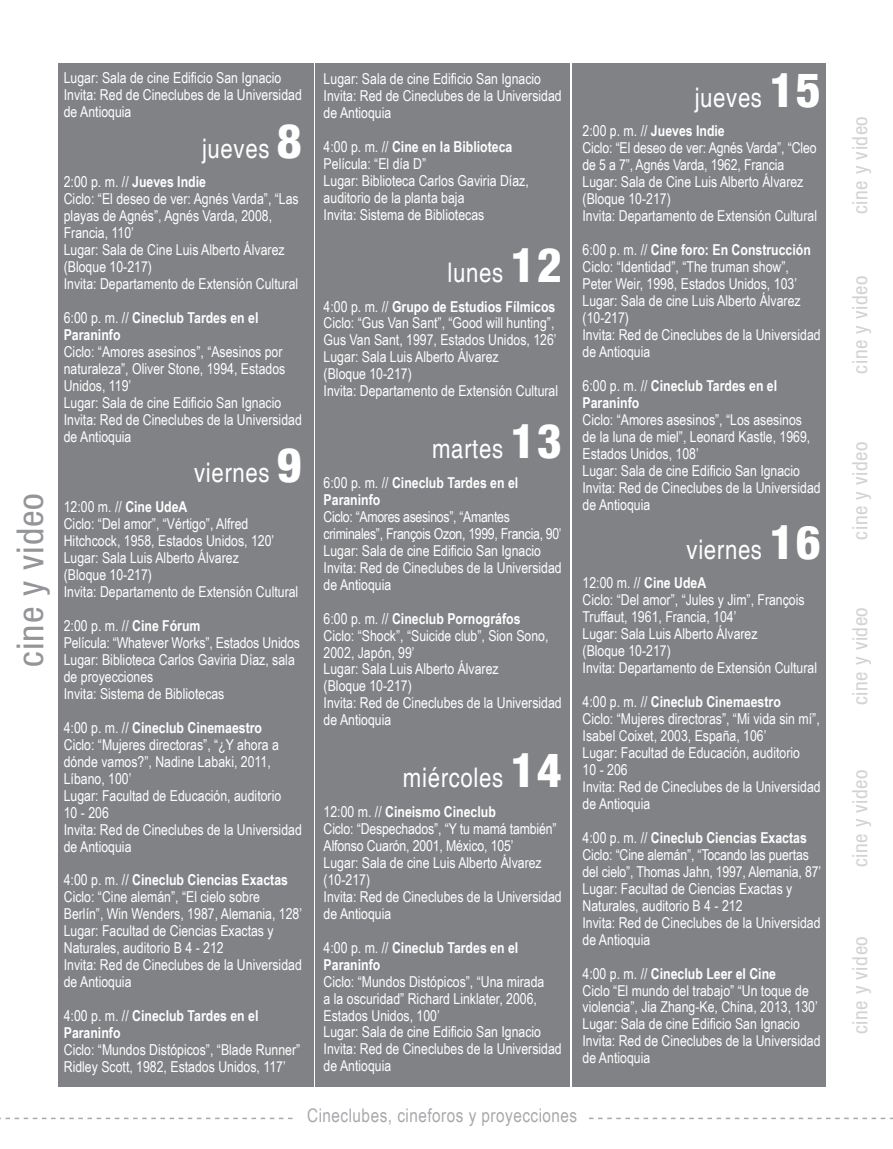
<style>
.page{position:relative;width:893px;height:1149px;background:#fff}
.page>*{position:absolute;margin:0;border:0;box-sizing:border-box;transform-origin:0 0}
.t1{font:condensed 37.2px "Helvetica 57";letter-spacing:.025em;color:#939598}
.t2{font:condensed 27px "Helvetica";letter-spacing:.025em;color:#fff}
.t3{font:condensed 21px "Helvetica 57";letter-spacing:.025em;color:#d1d2d4}
.t4{font:18.75px "Arial Narrow";letter-spacing:.025em;color:#a8a9ad}
.t5{font:15px/17px "Arial Narrow";color:#fff}
.t6{font:700 15px/17px "Arial Narrow";color:#fff}
.s1{font-family:"Helvetica 87";font-weight:800;font-size:48px}
.s2{font-weight:700}
.s3{font-weight:400}
</style>
<div class="page">
<div style="left:58px;top:64px;width:255px;height:1022px;background:#808285"></div>
<div style="left:316px;top:64px;width:254px;height:1022px;background:#808285"></div>
<div style="left:572px;top:64px;width:254px;height:1022px;background:#808285"></div>
<svg style="left:0;top:1117px;width:293px;height:1px"></svg>
<svg style="left:589px;top:1117px;width:304px;height:1px"></svg>
<h1 class="t1" style="left:9px;top:666px;width:175px;rotate:-90deg">cine y video</h1>
<p class="t5" style="left:64px;top:69px;width:240px">Lugar: Sala de cine Edificio San Ignacio<br>Invita: Red de Cineclubes de la Universidad de Antioquia</p>
<h2 class="t2" style="left:202px;top:132px;width:101px">jueves <span class="s1">8</span></h2>
<p class="t5" style="left:64px;top:173px;width:236px">2:00 p. m. // <span class="s2">Jueves Indie<br></span>Ciclo: “El deseo de ver: Agnés Varda”, “Las playas de Agnés”, Agnés Varda, 2008,<br>Francia, 110’<br>Lugar: Sala de Cine Luis Alberto Álvarez (Bloque 10-217)<br>Invita: Departamento de Extensión Cultural</p>
<p class="t6" style="left:64px;top:308px;width:196px"><span class="s3">6:00 p. m. //</span> Cineclub Tardes en el<br>Paraninfo</p>
<p class="t5" style="left:64px;top:343px;width:240px">Ciclo: “Amores asesinos”, “Asesinos por naturaleza”, Oliver Stone, 1994, Estados<br>Unidos, 119’<br>Lugar: Sala de cine Edificio San Ignacio<br>Invita: Red de Cineclubes de la Universidad de Antioquia</p>
<h2 class="t2" style="left:194px;top:457px;width:109px">viernes <span class="s1">9</span></h2>
<p class="t5" style="left:64px;top:497px;width:236px">12:00 m. // <span class="s2">Cine UdeA<br></span>Ciclo: “Del amor”, “Vértigo”, Alfred<br>Hitchcock, 1958, Estados Unidos, 120’<br>Lugar: Sala Luis Alberto Álvarez<br>(Bloque 10-217)<br>Invita: Departamento de Extensión Cultural</p>
<p class="t5" style="left:64px;top:616px;width:238px">2:00 p. m. // <span class="s2">Cine Fórum<br></span>Película: “Whatever Works”, Estados Unidos<br>Lugar: Biblioteca Carlos Gaviria Díaz, sala de proyecciones<br>Invita: Sistema de Bibliotecas</p>
<p class="t5" style="left:64px;top:718px;width:240px">4:00 p. m. // <span class="s2">Cineclub Cinemaestro<br></span>Ciclo: “Mujeres directoras”, “¿Y ahora a dónde vamos?”, Nadine Labaki, 2011,<br>Líbano, 100’<br>Lugar: Facultad de Educación, auditorio<br>10 - 206<br>Invita: Red de Cineclubes de la Universidad de Antioquia</p>
<p class="t5" style="left:64px;top:870px;width:240px">4:00 p. m. // <span class="s2">Cineclub Ciencias Exactas </span>Ciclo: “Cine alemán”, “El cielo sobre Berlín”, Win Wenders, 1987, Alemania, 128’ Lugar: Facultad de Ciencias Exactas y Naturales, auditorio B 4 - 212<br>Invita: Red de Cineclubes de la Universidad de Antioquia</p>
<p class="t6" style="left:64px;top:1006px;width:196px"><span class="s3">4:00 p. m. //</span> Cineclub Tardes en el<br>Paraninfo</p>
<p class="t5" style="left:64px;top:1040px;width:238px">Ciclo: “Mundos Distópicos”, “Blade Runner”<br>Ridley Scott, 1982, Estados Unidos, 117’</p>
<p class="t5" style="left:324px;top:70px;width:240px">Lugar: Sala de cine Edificio San Ignacio<br>Invita: Red de Cineclubes de la Universidad de Antioquia</p>
<p class="t5" style="left:324px;top:138px;width:207px">4:00 p. m. // <span class="s2">Cine en la Biblioteca<br></span>Película: “El día D”<br>Lugar: Biblioteca Carlos Gaviria Díaz, auditorio de la planta baja<br>Invita: Sistema de Bibliotecas</p>
<h2 class="t2" style="left:447px;top:256px;width:116px">lunes <span class="s1">12</span></h2>
<p class="t5" style="left:324px;top:297px;width:236px">4:00 p. m. // <span class="s2">Grupo de Estudios Fílmicos </span>Ciclo: “Gus Van Sant”, “Good will hunting”, Gus Van Sant, 1997, Estados Unidos, 126’ Lugar: Sala Luis Alberto Álvarez<br>(Bloque 10-217)<br>Invita: Departamento de Extensión Cultural</p>
<h2 class="t2" style="left:432px;top:432px;width:131px">martes <span class="s1">13</span></h2>
<p class="t6" style="left:324px;top:473px;width:196px"><span class="s3">6:00 p. m. //</span> Cineclub Tardes en el<br>Paraninfo</p>
<p class="t5" style="left:324px;top:507px;width:240px">Ciclo: “Amores asesinos”, “Amantes criminales”, François Ozon, 1999, Francia, 90’ Lugar: Sala de cine Edificio San Ignacio Invita: Red de Cineclubes de la Universidad de Antioquia</p>
<p class="t5" style="left:324px;top:609px;width:240px">6:00 p. m. // <span class="s2">Cineclub Pornográfos<br></span>Ciclo: “Shock”, “Suicide club”, Sion Sono,<br>2002, Japón, 99’<br>Lugar: Sala Luis Alberto Álvarez<br>(Bloque 10-217)<br>Invita: Red de Cineclubes de la Universidad de Antioquia</p>
<h2 class="t2" style="left:403px;top:761px;width:160px">miércoles <span class="s1">14</span></h2>
<p class="t5" style="left:324px;top:802px;width:240px">12:00 m. // <span class="s2">Cineismo Cineclub<br></span>Ciclo: “Despechados”, “Y tu mamá también”<br>Alfonso Cuarón, 2001, México, 105’<br>Lugar: Sala de cine Luis Alberto Álvarez (10-217)<br>Invita: Red de Cineclubes de la Universidad de Antioquia</p>
<p class="t6" style="left:324px;top:937px;width:196px"><span class="s3">4:00 p. m. //</span> Cineclub Tardes en el<br>Paraninfo</p>
<p class="t5" style="left:324px;top:971px;width:240px">Ciclo: “Mundos Distópicos”, “Una mirada<br>a la oscuridad” Richard Linklater, 2006, Estados Unidos, 100’<br>Lugar: Sala de cine Edificio San Ignacio Invita: Red de Cineclubes de la Universidad de Antioquia</p>
<h2 class="t2" style="left:695px;top:81px;width:128px">jueves <span class="s1">15</span></h2>
<p class="t5" style="left:583px;top:122px;width:236px">2:00 p. m. // <span class="s2">Jueves Indie<br></span>Ciclo: “El deseo de ver: Agnés Varda”, “Cleo de 5 a 7”, Agnés Varda, 1962, Francia Lugar: Sala de Cine Luis Alberto Álvarez (Bloque 10-217)<br>Invita: Departamento de Extensión Cultural</p>
<p class="t5" style="left:583px;top:241px;width:240px">6:00 p. m. // <span class="s2">Cine foro: En Construcción<br></span>Ciclo: “Identidad”, “The truman show”,<br>Peter Weir, 1998, Estados Unidos, 103’<br>Lugar: Sala de cine Luis Alberto Álvarez (10-217)<br>Invita: Red de Cineclubes de la Universidad de Antioquia</p>
<p class="t6" style="left:583px;top:376px;width:196px"><span class="s3">6:00 p. m. //</span> Cineclub Tardes en el<br>Paraninfo</p>
<p class="t5" style="left:583px;top:410px;width:240px">Ciclo: “Amores asesinos”, “Los asesinos<br>de la luna de miel”, Leonard Kastle, 1969, Estados Unidos, 108’<br>Lugar: Sala de cine Edificio San Ignacio Invita: Red de Cineclubes de la Universidad de Antioquia</p>
<h2 class="t2" style="left:687px;top:533px;width:136px">viernes <span class="s1">16</span></h2>
<p class="t5" style="left:583px;top:574px;width:236px">12:00 m. // <span class="s2">Cine UdeA<br></span>Ciclo: “Del amor”, “Jules y Jim”, François<br>Truffaut, 1961, Francia, 104’<br>Lugar: Sala Luis Alberto Álvarez<br>(Bloque 10-217)<br>Invita: Departamento de Extensión Cultural</p>
<p class="t5" style="left:583px;top:692px;width:240px">4:00 p. m. // <span class="s2">Cineclub Cinemaestro<br></span>Ciclo: “Mujeres directoras”, “Mi vida sin mí”,<br>Isabel Coixet, 2003, España, 106’<br>Lugar: Facultad de Educación, auditorio<br>10 - 206<br>Invita: Red de Cineclubes de la Universidad de Antioquia</p>
<p class="t5" style="left:583px;top:828px;width:240px">4:00 p. m. // <span class="s2">Cineclub Ciencias Exactas </span>Ciclo: “Cine alemán”, “Tocando las puertas del cielo”, Thomas Jahn, 1997, Alemania, 87’ Lugar: Facultad de Ciencias Exactas y Naturales, auditorio B 4 - 212<br>Invita: Red de Cineclubes de la Universidad de Antioquia</p>
<p class="t5" style="left:583px;top:963px;width:240px">4:00 p. m. // <span class="s2">Cineclub Leer el Cine<br></span>Ciclo “El mundo del trabajo” “Un toque de violencia”, Jia Zhang-Ke, China, 2013, 130’ Lugar: Sala de cine Edificio San Ignacio Invita: Red de Cineclubes de la Universidad de Antioquia</p>
<p class="t4" style="left:307px;top:1101px;width:272px">Cineclubes, cineforos y proyecciones</p>
<h3 class="t3" style="left:848px;top:214px;width:99px;rotate:-90deg">cine y video</h3>
<h3 class="t3" style="left:848px;top:373px;width:99px;rotate:-90deg">cine y video</h3>
<h3 class="t3" style="left:848px;top:539px;width:99px;rotate:-90deg">cine y video</h3>
<h3 class="t3" style="left:848px;top:704px;width:99px;rotate:-90deg">cine y video</h3>
<h3 class="t3" style="left:848px;top:867px;width:99px;rotate:-90deg">cine y video</h3>
<h3 class="t3" style="left:848px;top:1033px;width:99px;rotate:-90deg">cine y video</h3>
</div>
